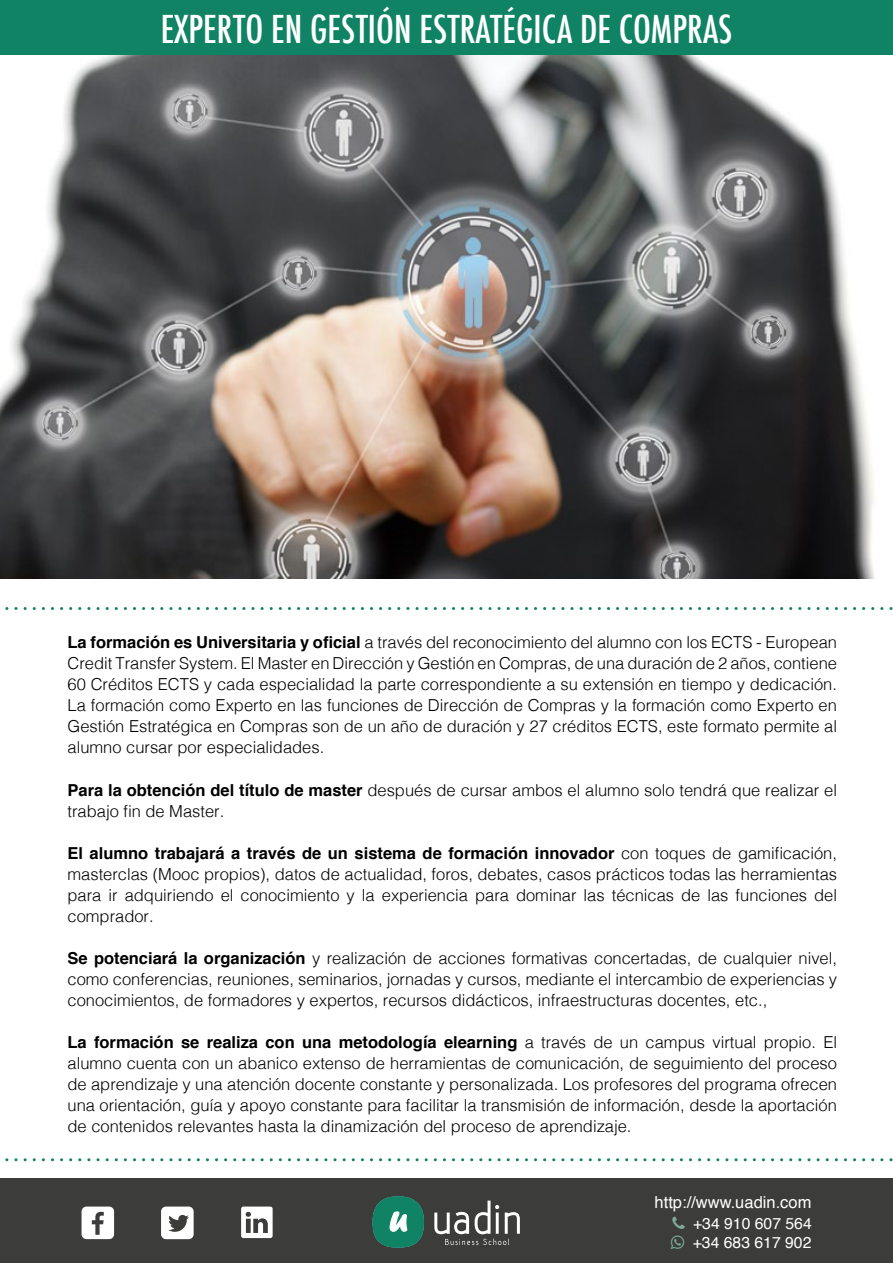
<style>
.page{position:relative;width:893px;height:1263px;background:#fff}
.page>*{position:absolute;margin:0;border:0;box-sizing:border-box;transform-origin:0 0}
.t1{font:500 condensed 37.5px "Futura";color:#fff}
.t2{font:300 16.5px/21px "Helvetica";color:#000;text-align:justify}
.t3{font:16.5px "Helvetica";color:#fff}
.t4{font:15.75px/19.6px "Helvetica";color:#fff}
.s1{font-weight:700}
</style>
<div class="page">
<div style="left:0;top:1178px;width:893px;height:85px;background:#3c3c3b"></div>
<svg style="left:82px;top:1206px;width:32px;height:33px"></svg>
<svg style="left:161px;top:1206px;width:33px;height:33px"></svg>
<svg style="left:241px;top:1206px;width:32px;height:32px"></svg>
<svg style="left:434px;top:1200px;width:86px;height:45px"></svg>
<svg style="left:372px;top:1196px;width:52px;height:52px"></svg>
<img style="left:0;top:54px;width:893px;height:524px">
<svg style="left:5px;top:607px;width:888px;height:3px"></svg>
<svg style="left:5px;top:1158px;width:888px;height:3px"></svg>
<div style="left:0;top:0;width:893px;height:54px;background:#108365"></div>
<h1 class="t1" style="left:161px;top:5px;width:573px">EXPERTO EN GESTIÓN ESTRATÉGICA DE COMPRAS</h1>
<p class="t2" style="left:68px;top:631px;width:771px"><span class="s1">La formación es Universitaria y oficial</span> a través del reconocimiento del alumno con los ECTS - European Credit Transfer System. El Master en Dirección y Gestión en Compras, de una duración de 2 años, contiene 60 Créditos ECTS y cada especialidad la parte correspondiente a su extensión en tiempo y dedicación.<br>La formación como Experto en las funciones de Dirección de Compras y la formación como Experto en Gestión Estratégica en Compras son de un año de duración y 27 créditos ECTS, este formato permite al alumno cursar por especialidades.</p>
<p class="t2" style="left:68px;top:778px;width:771px"><span class="s1">Para la obtención del título de master</span> después de cursar ambos el alumno solo tendrá que realizar el trabajo fin de Master.</p>
<p class="t2" style="left:68px;top:841px;width:771px"><span class="s1">El alumno trabajará a través de un sistema de formación innovador</span> con toques de gamificación, masterclas (Mooc propios), datos de actualidad, foros, debates, casos prácticos todas las herramientas para ir adquiriendo el conocimiento y la experiencia para dominar las técnicas de las funciones del comprador.</p>
<p class="t2" style="left:68px;top:946px;width:771px"><span class="s1">Se potenciará la organización</span> y realización de acciones formativas concertadas, de cualquier nivel, como conferencias, reuniones, seminarios, jornadas y cursos, mediante el intercambio de experiencias y conocimientos, de formadores y expertos, recursos didácticos, infraestructuras docentes, etc.,</p>
<p class="t2" style="left:68px;top:1031px;width:771px"><span class="s1">La formación se realiza con una metodología elearning</span> a través de un campus virtual propio. El alumno cuenta con un abanico extenso de herramientas de comunicación, de seguimiento del proceso de aprendizaje y una atención docente constante y personalizada. Los profesores del programa ofrecen una orientación, guía y apoyo constante para facilitar la transmisión de información, desde la aportación de contenidos relevantes hasta la dinamización del proceso de aprendizaje.</p>
<p class="t3" style="left:655px;top:1189px;width:158px">http://www.uadin.com</p>
<p class="t4" style="left:693px;top:1214px;width:121px">+34 910 607 564 +34 683 617 902</p>
</div>
